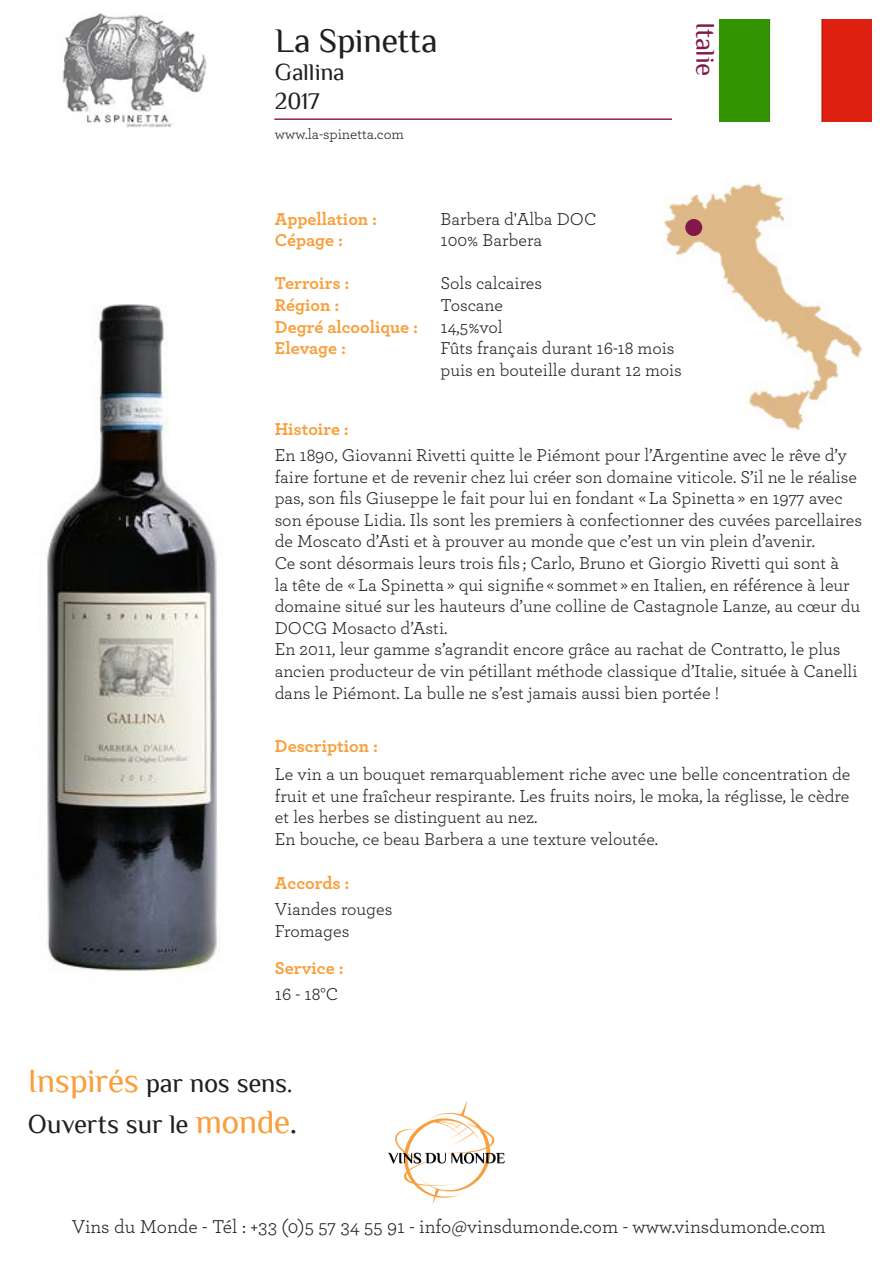
<style>
.page{position:relative;width:893px;height:1263px;background:#fff}
.page>*{position:absolute;margin:0;border:0;box-sizing:border-box;transform-origin:0 0}
.t1{font:34.5px "Philosopher";letter-spacing:-.005em;color:#231f20}
.t2{font:27px "Philosopher";letter-spacing:-.015em;color:#82194a}
.t3{font:26.85px/40.7px "Philosopher";letter-spacing:-.015em;color:#231f20}
.t4{font:24px "Philosopher";letter-spacing:-.01em;color:#231f20}
.t5{font:19.5px "Archer";color:#231f20}
.t6{font:18px/21.6px "Archer";color:#231f20}
.t7{font:700 18px/21.6px "Archer";color:#f99f3c}
.t8{font:15px "Archer";color:#231f20}
.s1{font-size:33.9px;color:#f99f3c}
.s2{font-size:33.9px}
</style>
<div class="page">
<img style="left:388px;top:1101px;width:117px;height:102px">
<img style="left:47px;top:304px;width:173px;height:668px">
<img style="left:663px;top:182px;width:200px;height:249px">
<hr style="left:274px;top:119px;width:398px;height:1px;background:#82194a">
<img style="left:719px;top:20px;width:152px;height:101px">
<img style="left:62px;top:13px;width:145px;height:115px">
<div style="left:685px;top:219px;width:17px;height:17px;background:#82194a;border-radius:50%"></div>
<p class="t1" style="left:275px;top:22px;width:164px">La Spinetta</p>
<p class="t4" style="left:275px;top:60px;width:71px">Gallina</p>
<p class="t4" style="left:275px;top:89px;width:46px">2017</p>
<p class="t8" style="left:275px;top:124px;width:130px">www.la-spinetta.com</p>
<p class="t2" style="left:720px;top:22px;width:56px;rotate:90deg">Italie</p>
<p class="t7" style="left:275px;top:207px;width:104px">Appellation :<br>Cépage :</p>
<p class="t7" style="left:275px;top:271px;width:76px">Terroirs :</p>
<p class="t7" style="left:275px;top:293px;width:66px">Région :</p>
<p class="t7" style="left:275px;top:315px;width:145px">Degré alcoolique :</p>
<p class="t7" style="left:275px;top:336px;width:73px">Elevage :</p>
<p class="t7" style="left:275px;top:417px;width:76px">Histoire :</p>
<p class="t6" style="left:441px;top:207px;width:158px">Barbera d'Alba DOC</p>
<p class="t6" style="left:441px;top:229px;width:103px">100% Barbera</p>
<p class="t6" style="left:441px;top:272px;width:103px">Sols calcaires</p>
<p class="t6" style="left:441px;top:293px;width:64px">Toscane</p>
<p class="t6" style="left:441px;top:315px;width:64px">14,5%vol</p>
<p class="t6" style="left:441px;top:337px;width:235px">Fûts français durant 16-18 mois</p>
<p class="t6" style="left:441px;top:358px;width:243px">puis en bouteille durant 12 mois</p>
<p class="t6" style="left:275px;top:443px;width:589px">En 1890, Giovanni Rivetti quitte le Piémont pour l’Argentine avec le rêve d’y faire fortune et de revenir chez lui créer son domaine viticole. S’il ne le réalise pas, son fils Giuseppe le fait pour lui en fondant « La Spinetta » en 1977 avec son épouse Lidia. Ils sont les premiers à confectionner des cuvées parcellaires de Moscato d’Asti et à prouver au monde que c’est un vin plein d’avenir.</p>
<p class="t6" style="left:275px;top:551px;width:587px">Ce sont désormais leurs trois fils ; Carlo, Bruno et Giorgio Rivetti qui sont à<br>la tête de « La Spinetta » qui signifie « sommet » en Italien, en référence à leur domaine situé sur les hauteurs d’une colline de Castagnole Lanze, au cœur du DOCG Mosacto d’Asti.</p>
<p class="t6" style="left:275px;top:638px;width:584px">En 2011, leur gamme s’agrandit encore grâce au rachat de Contratto, le plus ancien producteur de vin pétillant méthode classique d’Italie, située à Canelli dans le Piémont. La bulle ne s’est jamais aussi bien portée !</p>
<p class="t7" style="left:275px;top:734px;width:105px">Description :</p>
<p class="t6" style="left:275px;top:762px;width:577px;text-align:justify">Le vin a un bouquet remarquablement riche avec une belle concentration de fruit et une fraîcheur respirante. Les fruits noirs, le moka, la réglisse, le cèdre et les herbes se distinguent au nez.</p>
<p class="t6" style="left:275px;top:827px;width:385px">En bouche, ce beau Barbera a une texture veloutée.</p>
<p class="t7" style="left:275px;top:871px;width:76px">Accords :</p>
<p class="t6" style="left:275px;top:897px;width:119px">Viandes rouges</p>
<p class="t6" style="left:275px;top:919px;width:76px">Fromages</p>
<p class="t7" style="left:275px;top:956px;width:70px">Service :</p>
<p class="t6" style="left:275px;top:982px;width:65px">16 - 18°C</p>
<h3 class="t3" style="left:28px;top:1063px;width:271px"><span class="s1">Inspirés</span> par nos sens.<br>Ouverts sur le <span class="s1">monde</span><span class="s2">.</span></h3>
<p class="t5" style="left:72px;top:1213px;width:755px">Vins du Monde - Tél : +33 (0)5 57 34 55 91 - info@vinsdumonde.com - www.vinsdumonde.com</p>
</div>
